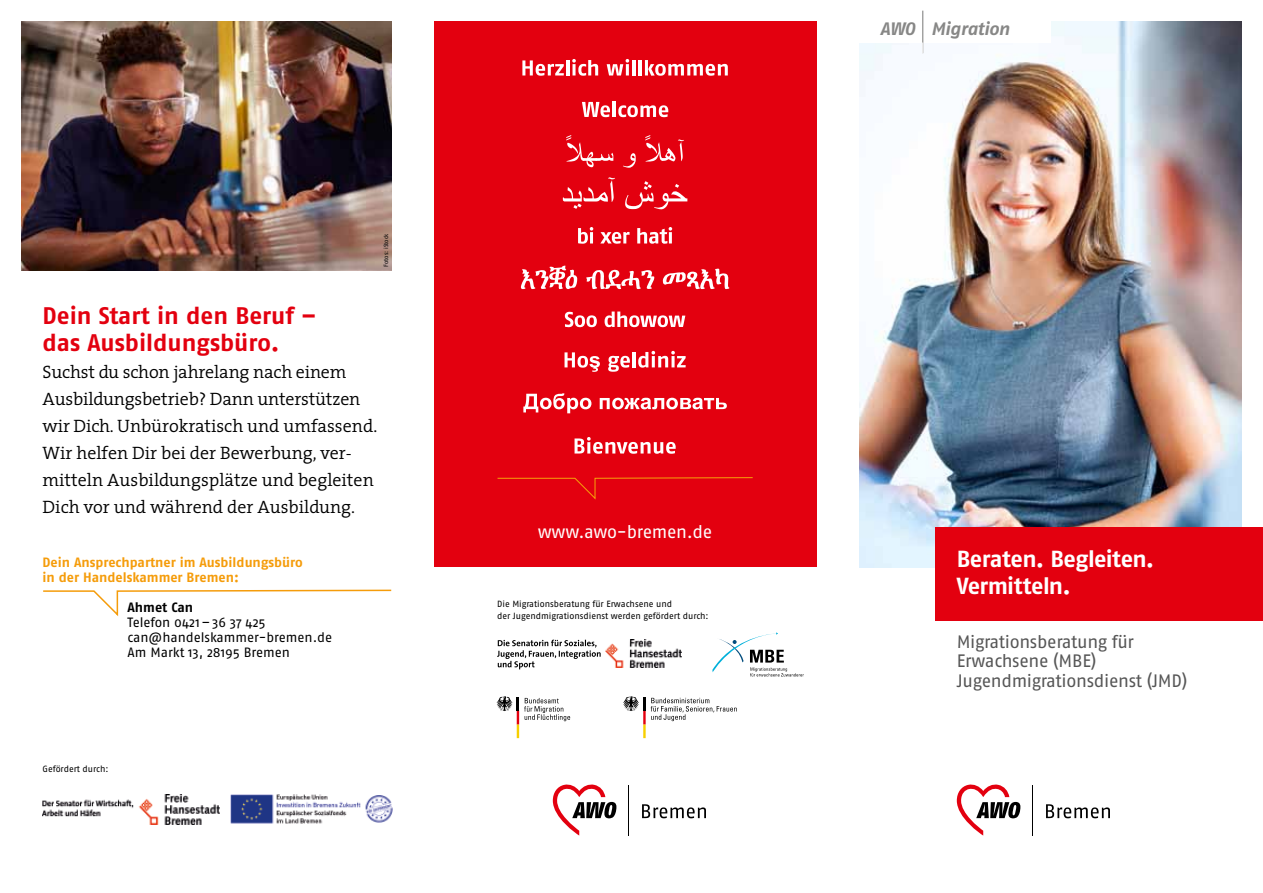
<style>
.page{position:relative;width:1263px;height:893px;background:#fff}
.page>*{position:absolute;margin:0;border:0;box-sizing:border-box;transform-origin:0 0}
.t1{font:700 24px/27px "Fago No";color:#e3000f}
.t2{font:700 23.25px/27px "Fago No";letter-spacing:-.025em;color:#fff}
.t3{font:300 18px/27px "The Serif";color:#000}
.t4{font:18px/19.5px "Fago No";letter-spacing:-.02em;color:#565656}
.t5{font:18px "Fago No";letter-spacing:-.015em;color:#fff}
.t6{font:italic 700 18px "Fago No";letter-spacing:-.02em;color:#878786}
.t7{font:13.5px/15px "Fago No";letter-spacing:-.005em;color:#000}
.t8{font:700 13.5px/15px "Fago No";color:#f59c0a}
.t9{font:700 13.5px "Fago No";color:#000}
.t10{font:9px/12px "Fago No";letter-spacing:-.005em;color:#000}
.t11{font:6px "Fago No";letter-spacing:-.005em;color:#000}
</style>
<div class="page">
<img style="left:859px;top:21px;width:383px;height:546px">
<div style="left:935px;top:527px;width:328px;height:94px;background:#e3000f"></div>
<div style="left:838px;top:0;width:212px;height:43px;background:#fff"></div>
<hr style="left:922px;top:11px;width:1px;height:42px;background:#878786">
<svg style="left:553px;top:784px;width:63px;height:52px"></svg>
<hr style="left:629px;top:785px;width:1px;height:50px;background:#000">
<svg style="left:642px;top:804px;width:64px;height:14px"></svg>
<svg style="left:957px;top:784px;width:63px;height:52px"></svg>
<hr style="left:1033px;top:785px;width:1px;height:50px;background:#000">
<svg style="left:1046px;top:804px;width:64px;height:14px"></svg>
<img style="left:21px;top:21px;width:370px;height:249px">
<img style="left:43px;top:794px;width:177px;height:30px">
<img style="left:231px;top:794px;width:162px;height:30px">
<img style="left:605px;top:640px;width:77px;height:28px">
<svg style="left:497px;top:640px;width:104px;height:29px"></svg>
<svg style="left:43px;top:589px;width:349px;height:27px"></svg>
<div style="left:434px;top:21px;width:382px;height:546px;background:#e3000f"></div>
<svg style="left:522px;top:60px;width:42px;height:16px"></svg>
<hr style="left:566px;top:60px;width:3px;height:15px;background:#fff">
<svg style="left:572px;top:59px;width:26px;height:17px"></svg>
<hr style="left:632px;top:60px;width:3px;height:15px;background:#fff">
<hr style="left:638px;top:60px;width:3px;height:15px;background:#fff">
<svg style="left:645px;top:60px;width:83px;height:16px"></svg>
<svg style="left:607px;top:59px;width:22px;height:17px"></svg>
<svg style="left:574px;top:437px;width:102px;height:17px"></svg>
<svg style="left:625px;top:181px;width:62px;height:29px"></svg>
<svg style="left:563px;top:177px;width:52px;height:32px"></svg>
<svg style="left:582px;top:102px;width:28px;height:15px"></svg>
<hr style="left:613px;top:101px;width:3px;height:16px;background:#fff">
<svg style="left:618px;top:105px;width:50px;height:12px"></svg>
<svg style="left:564px;top:352px;width:36px;height:20px"></svg>
<svg style="left:608px;top:356px;width:22px;height:16px"></svg>
<hr style="left:632px;top:352px;width:3px;height:15px;background:#fff">
<svg style="left:638px;top:351px;width:48px;height:17px"></svg>
<svg style="left:497px;top:477px;width:256px;height:23px"></svg>
<svg style="left:523px;top:393px;width:68px;height:20px"></svg>
<svg style="left:600px;top:398px;width:127px;height:11px"></svg>
<svg style="left:566px;top:135px;width:47px;height:32px"></svg>
<svg style="left:623px;top:153px;width:13px;height:15px"></svg>
<svg style="left:645px;top:135px;width:39px;height:27px"></svg>
<svg style="left:521px;top:266px;width:56px;height:23px"></svg>
<svg style="left:586px;top:269px;width:69px;height:21px"></svg>
<svg style="left:663px;top:268px;width:67px;height:21px"></svg>
<svg style="left:565px;top:312px;width:120px;height:15px"></svg>
<svg style="left:578px;top:227px;width:94px;height:17px"></svg>
<svg style="left:712px;top:632px;width:92px;height:44px"></svg>
<svg style="left:496px;top:696px;width:74px;height:42px"></svg>
<svg style="left:623px;top:696px;width:114px;height:42px"></svg>
<p class="t11" style="left:383px;top:267px;width:35px;rotate:-90deg">Fotos: iStock</p>
<h1 class="t1" style="left:43px;top:302px;width:275px">Dein Start in den Beruf – das Ausbildungsbüro.</h1>
<p class="t3" style="left:43px;top:358px;width:336px">Suchst du schon jahrelang nach einem Ausbildungsbetrieb? Dann unterstützen wir Dich. Unbürokratisch und umfassend.<br>Wir helfen Dir bei der Bewerbung, ver&shy;mitteln Ausbildungsplätze und begleiten Dich vor und während der Ausbildung.</p>
<p class="t8" style="left:43px;top:554px;width:262px">Dein Ansprechpartner im Ausbildungsbüro in der Handelskammer Bremen:</p>
<p class="t9" style="left:128px;top:599px;width:67px">Ahmet Can</p>
<p class="t7" style="left:128px;top:614px;width:206px">Telefon 0421–36 37 425 can@handelskammer-bremen.de<br>Am Markt 13, 28195 Bremen</p>
<p class="t10" style="left:43px;top:763px;width:68px">Gefördert durch:</p>
<p class="t5" style="left:538px;top:521px;width:176px">www.awo-bremen.de</p>
<p class="t10" style="left:497px;top:598px;width:213px">Die Migrationsberatung für Erwachsene und<br>der Jugendmigrationsdienst werden gefördert durch:</p>
<p class="t6" style="left:880px;top:19px;width:131px">AWO Migration</p>
<p class="t2" style="left:957px;top:545px;width:199px">Beraten. Begleiten.<br>Vermitteln.</p>
<p class="t4" style="left:957px;top:632px;width:232px">Migrationsberatung für<br>Erwachsene (MBE)<br>Jugendmigrationsdienst (JMD)</p>
</div>
